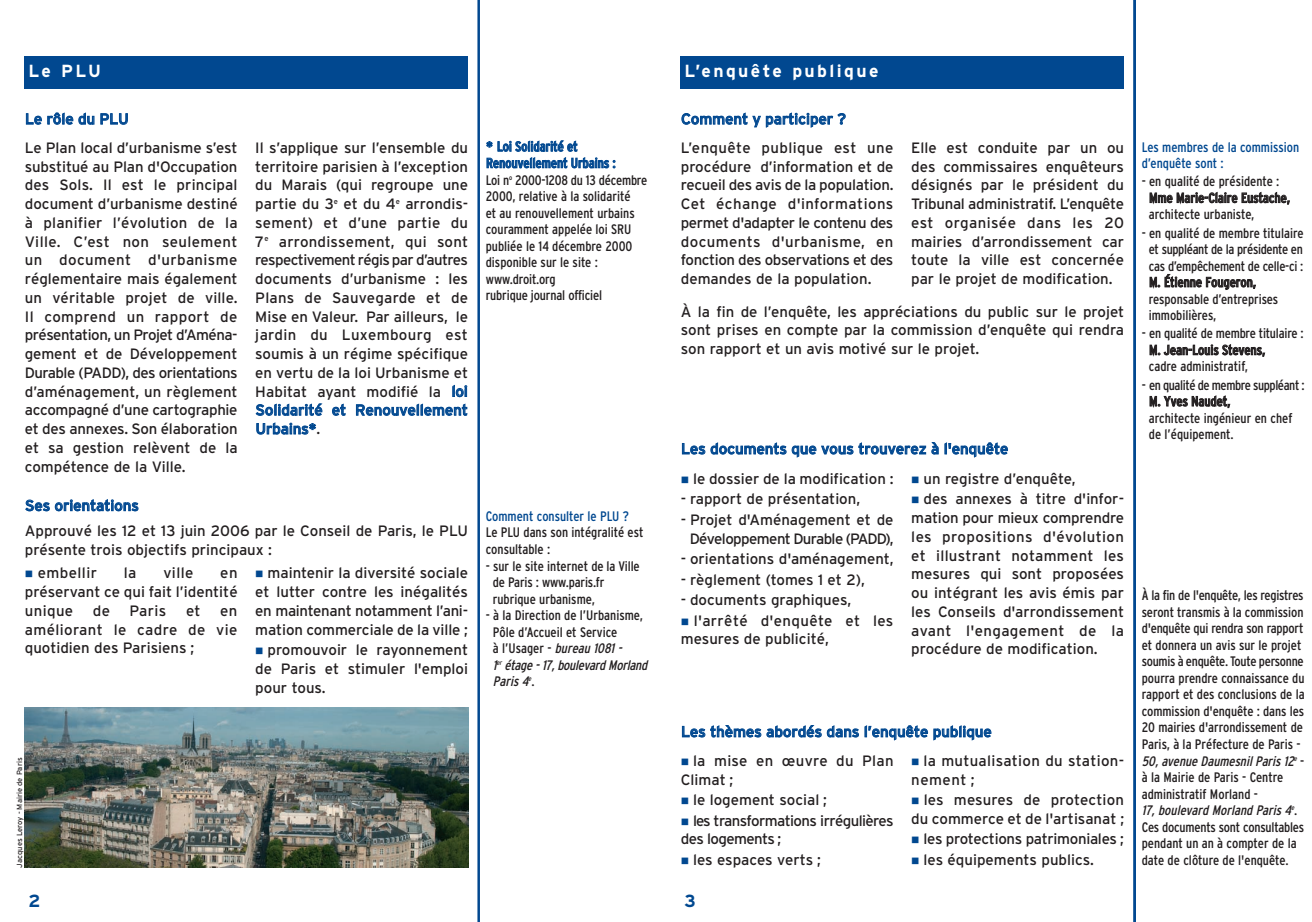
<style>
.page{position:relative;width:1312px;height:922px;background:#fff}
.page>*{position:absolute;margin:0;border:0;box-sizing:border-box;transform-origin:0 0}
.t1{font:700 17.5px "Interstate";letter-spacing:.135em;color:#fff}
.t2{font:700 17.5px "Interstate";color:#014890}
.t3{font:15px/18.8px "Interstate";color:#231f20;text-align:justify}
.t4{font:15px "Interstate";color:#014890}
.t5{font:15px/18.8px "Interstate";letter-spacing:-.04em;color:#231f20;text-align:center}
.t6{font:15px/18.8px "Interstate";letter-spacing:.02em;color:#231f20}
.t7{font:15px "Interstate";letter-spacing:-.02em;color:#231f20}
.t8{font:15px "Interstate";letter-spacing:.025em;color:#231f20}
.t9{font:condensed 13.75px/16.5px "Interstate";color:#231f20}
.t10{font:condensed 13.75px/16.5px "Interstate";color:#014890}
.t11{font:7.5px "Interstate";color:#231f20}
.s1{font-stretch:normal;color:#014890}
.s2{color:#014890}
.s3{font-style:italic}
</style>
<div class="page">
<hr style="left:477px;top:0;width:3px;height:921px;background:#014890">
<div style="left:25px;top:57px;width:443px;height:32px;background:#014890"></div>
<hr style="left:1133px;top:0;width:2px;height:921px;background:#014890">
<div style="left:680px;top:57px;width:443px;height:32px;background:#014890"></div>
<img style="left:25px;top:707px;width:443px;height:159px">
<p class="t1" style="left:28px;top:61px;width:74px">Le PLU</p>
<p class="t4" style="left:25px;top:110px;width:105px">Le rôle du PLU</p>
<p class="t3" style="left:25px;top:138px;width:214px">Le Plan local d’urbanisme s’est substitué au Plan d'Occupation des Sols. Il est le principal document d’urbanisme destiné à planifier l’évolution de la Ville. C’est non seulement un document d'urbanisme réglementaire mais également un véritable projet de ville.<br>Il comprend un rapport de présentation, un Projet d’Aména&shy;gement et de Développement Durable (PADD), des orientations d’aménagement, un règlement accompagné d’une cartographie et des annexes. Son élaboration et sa gestion relèvent de la compétence de la Ville.</p>
<p class="t9" style="left:485px;top:138px;width:163px"><span class="s1">*</span> <span class="s2">Loi Solidarité et<br>Renouvellement Urbains :<br></span>Loi n<sup>o</sup> 2000-1208 du 13 décembre<br>2000, relative à la solidarité<br>et au renouvellement urbains couramment appelée loi SRU publiée le 14 décembre 2000 disponible sur le site : www.droit.org<br>rubrique journal officiel</p>
<p class="t10" style="left:485px;top:508px;width:145px">Comment consulter le PLU ?</p>
<p class="t9" style="left:485px;top:524px;width:159px">Le PLU dans son intégralité est consultable :</p>
<p class="t9" style="left:493px;top:557px;width:148px;text-indent:-7px">- sur le site internet de la Ville de Paris : www.paris.fr rubrique urbanisme,</p>
<p class="t9" style="left:493px;top:607px;width:158px;text-indent:-7px">- à la Direction de l’Urbanisme,<br>Pôle d’Accueil et Service<br>à l ’ U s a g e r - <span class="s3">bureau 1081 -<br>1</span><sup>er</sup> <span class="s3">étag e -17,boulevard Morland<br>Paris 4</span><sup>e</sup>.</p>
<p class="t3" style="left:255px;top:138px;width:214px">Il s’applique sur l’ensemble du territoire parisien à l’exception du Marais (qui regroupe une partie du 3<sup>e</sup> et du 4<sup>e</sup> arrondis&shy;sement) et d’une partie du 7<sup>e</sup> arrondissement, qui sont respectivement régis par d’autres documents d’urbanisme : les Plans de Sauvegarde et de Mise en Valeur. Par ailleurs, le jardin du Luxembourg est soumis à un régime spécifique en vertu de la loi Urbanisme et Habitat ayant modifié la <span class="s2">loi Solidarité et Renouvellement Urbains*</span>.</p>
<p class="t4" style="left:25px;top:496px;width:115px">Ses orientations</p>
<p class="t3" style="left:25px;top:521px;width:444px">Approuvé les 12 et 13 juin 2006 par le Conseil de Paris, le PLU présente trois objectifs principaux :</p>
<p class="t3" style="left:255px;top:563px;width:214px"><span class="s2">■</span> maintenir la diversité sociale et lutter contre les inégalités en maintenant notamment l’ani&shy;mation commerciale de la ville ;</p>
<p class="t3" style="left:255px;top:640px;width:214px"><span class="s2">■</span> promouvoir le rayonnement de Paris et stimuler l'emploi pour tous.</p>
<p class="t8" style="left:25px;top:564px;width:74px"><span class="s2">■</span> embellir</p>
<p class="t3" style="left:124px;top:563px;width:14px">la</p>
<p class="t3" style="left:163px;top:563px;width:31px">ville</p>
<p class="t3" style="left:25px;top:563px;width:214px;text-indent:195px">en préservant ce qui fait l’identité unique</p>
<p class="t3" style="left:93px;top:601px;width:19px">de</p>
<p class="t3" style="left:130px;top:601px;width:38px">Paris</p>
<p class="t3" style="left:186px;top:601px;width:16px">et</p>
<p class="t3" style="left:25px;top:601px;width:214px;text-indent:195px">en améliorant le cadre de vie quotidien des Parisiens ;</p>
<p class="t11" style="left:15px;top:867px;width:111px;rotate:-90deg">Jacques Leroy - Mairie de Paris</p>
<p class="t1" style="left:684px;top:61px;width:195px">L’enquête publique</p>
<p class="t4" style="left:681px;top:110px;width:166px">Comment y participer ?</p>
<p class="t3" style="left:680px;top:138px;width:214px">L’enquête publique est une procédure d’information et de recueil des avis de la population.<br>Cet échange d'informations permet d'adapter le contenu des documents d'urbanisme, en fonction des observations et des demandes de la population.</p>
<p class="t10" style="left:1141px;top:138px;width:159px">Les membres de la commission d’enquête sont :</p>
<p class="t3" style="left:911px;top:138px;width:214px">Elle est conduite par un ou des commissaires enquêteurs désignés par le président du Tribunal administratif. L’enquête est organisée dans les 20 mairies d’arrondissement car toute la ville est concernée par le projet de modification.</p>
<p class="t9" style="left:1148px;top:173px;width:143px;text-indent:-7px">- en qualité de présidente :<br>Mme Marie-Claire Eustache, architecte urbaniste,</p>
<p class="t9" style="left:1148px;top:224px;width:156px;text-indent:-7px">- en qualité de membre titulaire et suppléant de la présidente en cas d’empêchement de celle-ci :<br>M. Étienne Fougeron, responsable d’entreprises immobilières,</p>
<p class="t9" style="left:1148px;top:325px;width:156px;text-indent:-7px">- en qualité de membre titulaire :<br>M. Jean-Louis Stevens,<br>cadre administratif,</p>
<p class="t9" style="left:1148px;top:376px;width:157px;text-indent:-7px">- en qualité de membre suppléant :<br>M. Yves Naudet,<br>architecte ingénieur en chef de l’équipement.</p>
<p class="t3" style="left:680px;top:302px;width:445px">À la fin de l’enquête, les appréciations du public sur le projet sont prises en compte par la commission d’enquête qui rendra son rapport et un avis motivé sur le projet.</p>
<p class="t4" style="left:681px;top:440px;width:329px">Les documents que vous trouverez à l'enquête</p>
<p class="t3" style="left:680px;top:469px;width:214px"><span class="s2">■</span> le dossier de la modification :</p>
<p class="t3" style="left:680px;top:489px;width:181px">- rapport de présentation,</p>
<p class="t5" style="left:680px;top:510px;width:214px">- Projet d'Aménagement et de<br>Développement Durable (PADD),</p>
<p class="t3" style="left:680px;top:549px;width:214px">- orientations d'aménagement,</p>
<p class="t3" style="left:680px;top:570px;width:186px">- règlement (tomes 1 et 2),</p>
<p class="t3" style="left:680px;top:590px;width:172px">- documents graphiques,</p>
<p class="t3" style="left:680px;top:611px;width:214px"><span class="s2">■</span> l'arrêté d'enquête et les mesures de publicité,</p>
<p class="t3" style="left:911px;top:469px;width:166px"><span class="s2">■</span> un registre d’enquête,</p>
<p class="t3" style="left:911px;top:489px;width:214px"><span class="s2">■</span> des annexes à titre d'infor&shy;mation pour mieux comprendre les propositions d'évolution et illustrant notamment les mesures qui sont proposées ou intégrant les avis émis par les Conseils d'arrondissement avant l'engagement de la procédure de modification.</p>
<p class="t4" style="left:681px;top:722px;width:312px">Les thèmes abordés dans l’enquête publique</p>
<p class="t6" style="left:680px;top:751px;width:214px"><span class="s2">■</span> la mise en œuvre du Plan<br>Climat ;</p>
<p class="t3" style="left:680px;top:790px;width:148px"><span class="s2">■</span> le logement social ;</p>
<p class="t5" style="left:680px;top:810px;width:214px;text-align:left"><span class="s2">■</span> les transformations irrégulières des logements ;</p>
<p class="t3" style="left:680px;top:850px;width:141px"><span class="s2">■</span> les espaces verts ;</p>
<p class="t6" style="left:911px;top:751px;width:214px"><span class="s2">■</span> la mutualisation du station&shy;nement ;</p>
<p class="t3" style="left:911px;top:790px;width:214px"><span class="s2">■</span> les mesures de protection du commerce et de l'artisanat ;</p>
<p class="t7" style="left:911px;top:830px;width:214px"><span class="s2">■</span> les protections patrimoniales ;</p>
<p class="t3" style="left:911px;top:850px;width:184px"><span class="s2">■</span> les équipements publics.</p>
<p class="t9" style="left:1141px;top:587px;width:164px">À la fin de l'enquête, les registres seront transmis à la commission d'enquête qui rendra son rapport et donnera un avis sur le projet soumis à enquête. Toute personne pourra prendre connaissance du rapport et des conclusions de la commission d'enquête : dans les<br>20 mairies d'arrondissement de<br>Paris, à la Préfecture de Paris -<br><span class="s3">50, avenue Daumesnil Paris 12</span><sup>e</sup> - à la Mairie de Paris - Centre administratif Morland -<br><span class="s3">17, boulevard Morland Paris 4</span><sup>e</sup>.<br>Ces documents sont consultables pendant un an à compter de la date de clôture de l'enquête.</p>
<p class="t2" style="left:28px;top:890px;width:13px">2</p>
<p class="t2" style="left:684px;top:890px;width:13px">3</p>
</div>
